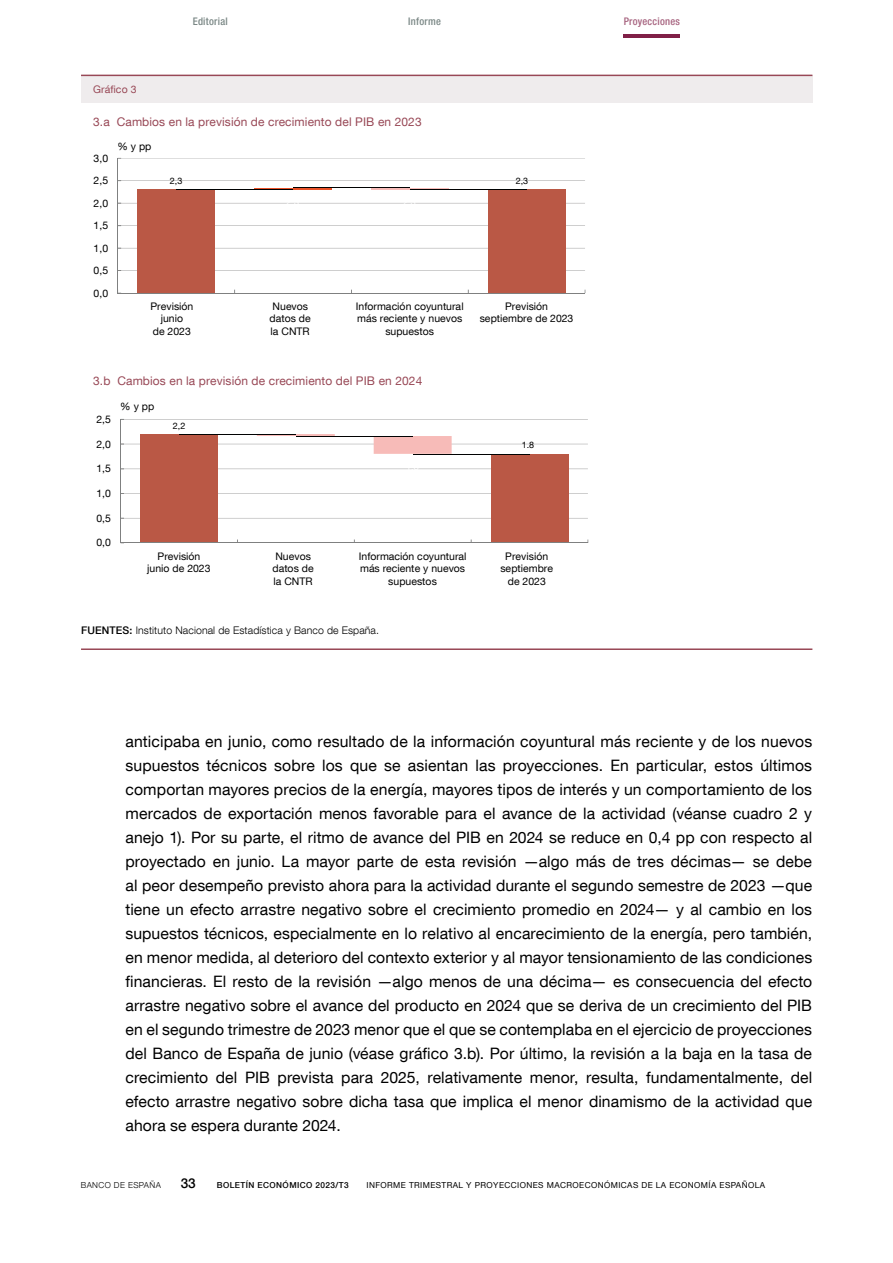
<style>
.page{position:relative;width:893px;height:1263px;background:#fff}
.page>*{position:absolute;margin:0;border:0;box-sizing:border-box;transform-origin:0 0}
.Texto_artículo{font:15.75px/24px "Bd E Neue Helvetica";letter-spacing:.005em;color:#000;text-align:justify}
.t1{font:500 13.5px "Bd E Neue Helvetica";color:#000}
.t2{font:12px "Bd E Neue Helvetica";letter-spacing:.01em;color:#984856}
.t3{font:10.5px/12.6px "Bd E Neue Helvetica";color:#000;text-align:center}
.t4{font:300 10.5px "Bd E Neue Helvetica";letter-spacing:.01em;color:#000}
.t5{font:500 condensed 10.5px "Bd E Neue Helvetica";letter-spacing:.025em;color:#7a8785}
.t6{font:500 condensed 10.5px "Bd E Neue Helvetica";letter-spacing:.025em;color:#a6627e}
.t7{font:10.5px "Bd E Neue Helvetica";letter-spacing:.01em;color:#984856}
.t8{font:9px "Bd E Neue Helvetica";color:#000}
.t9{font:8.25px "Bd E Neue Helvetica";letter-spacing:.05em;color:#000}
.t10{font:500 8.25px "Bd E Neue Helvetica";letter-spacing:.05em;color:#000}
.t11{font:300 8.25px "Bd E Neue Helvetica";letter-spacing:.05em;color:#000}
.s1{font-weight:500}
</style>
<div class="page">
<hr style="left:624px;top:34px;width:56px;height:4px;background:#801f47">
<div style="left:81px;top:75px;width:731px;height:28px;background:#efeced"></div>
<hr style="left:81px;top:648px;width:731px;height:2px;background:#984856">
<hr style="left:81px;top:75px;width:731px;height:1px;background:#984856">
<hr style="left:118px;top:270px;width:467px;height:1px;background:#a6a5a5">
<hr style="left:118px;top:248px;width:467px;height:1px;background:#a6a5a5">
<hr style="left:118px;top:225px;width:467px;height:1px;background:#a6a5a5">
<hr style="left:118px;top:203px;width:467px;height:1px;background:#a6a5a5">
<hr style="left:118px;top:180px;width:467px;height:1px;background:#a6a5a5">
<hr style="left:118px;top:158px;width:467px;height:1px;background:#a6a5a5">
<div style="left:137px;top:190px;width:78px;height:103px;background:#ba5845"></div>
<div style="left:488px;top:190px;width:78px;height:103px;background:#ba5845"></div>
<hr style="left:254px;top:188px;width:78px;height:2px;background:#ea5229">
<hr style="left:371px;top:188px;width:78px;height:2px;background:#f7bbb8">
<hr style="left:117px;top:158px;width:1px;height:135px;background:#7f8080">
<hr style="left:118px;top:293px;width:467px;height:1px;background:#7f8080">
<hr style="left:176px;top:189px;width:117px;height:1px;background:#010202">
<hr style="left:293px;top:188px;width:117px;height:1px;background:#010202">
<hr style="left:410px;top:189px;width:117px;height:1px;background:#010202">
<hr style="left:121px;top:518px;width:467px;height:1px;background:#a6a5a5">
<hr style="left:121px;top:493px;width:467px;height:1px;background:#a6a5a5">
<hr style="left:121px;top:469px;width:467px;height:1px;background:#a6a5a5">
<hr style="left:121px;top:444px;width:467px;height:1px;background:#a6a5a5">
<hr style="left:121px;top:419px;width:467px;height:1px;background:#a6a5a5">
<div style="left:140px;top:434px;width:78px;height:109px;background:#ba5845"></div>
<div style="left:490px;top:454px;width:78px;height:89px;background:#ba5845"></div>
<svg style="left:257px;top:434px;width:195px;height:20px"></svg>
<hr style="left:120px;top:419px;width:1px;height:124px;background:#7f8080">
<hr style="left:121px;top:543px;width:467px;height:1px;background:#7f8080">
<hr style="left:179px;top:434px;width:117px;height:1px;background:#010202">
<hr style="left:296px;top:436px;width:117px;height:1px;background:#010202">
<hr style="left:413px;top:454px;width:117px;height:1px;background:#010202">
<p class="t7" style="left:93px;top:82px;width:45px">Gráfico 3</p>
<p class="t5" style="left:193px;top:15px;width:37px">Editorial</p>
<p class="t5" style="left:408px;top:15px;width:34px">Informe</p>
<p class="t6" style="left:624px;top:15px;width:58px">Proyecciones</p>
<p class="t2" style="left:93px;top:114px;width:330px">3.a Cambios en la previsión de crecimiento del PIB en 2023</p>
<p class="t3" style="left:117px;top:139px;width:35px">%ypp</p>
<p class="t3" style="left:94px;top:151px;width:16px">3,0</p>
<p class="t3" style="left:94px;top:174px;width:16px">2,5</p>
<p class="t3" style="left:94px;top:196px;width:16px">2,0</p>
<p class="t3" style="left:94px;top:219px;width:16px">1,5</p>
<p class="t3" style="left:94px;top:241px;width:16px">1,0</p>
<p class="t3" style="left:94px;top:264px;width:16px">0,5</p>
<p class="t3" style="left:94px;top:286px;width:16px">0,0</p>
<p class="t8" style="left:170px;top:176px;width:14px">2,3</p>
<p class="t8" style="left:516px;top:176px;width:14px">2,3</p>
<p class="t3" style="left:150px;top:299px;width:44px">Previsión junio<br>de 2023</p>
<p class="t3" style="left:270px;top:299px;width:43px;text-align:left">Nuevos datos de la CNTR</p>
<p class="t3" style="left:356px;top:299px;width:109px">Información coyuntural más reciente y nuevos supuestos</p>
<p class="t3" style="left:480px;top:299px;width:95px">Previsión septiembre de 2023</p>
<p class="t2" style="left:93px;top:374px;width:331px">3.b Cambios en la previsión de crecimiento del PIB en 2024</p>
<p class="t3" style="left:96px;top:413px;width:16px">2,5</p>
<p class="t3" style="left:96px;top:437px;width:16px">2,0</p>
<p class="t3" style="left:96px;top:462px;width:16px">1,5</p>
<p class="t3" style="left:96px;top:487px;width:16px">1,0</p>
<p class="t3" style="left:96px;top:511px;width:16px">0,5</p>
<p class="t3" style="left:96px;top:536px;width:16px">0,0</p>
<p class="t3" style="left:120px;top:399px;width:35px">%ypp</p>
<p class="t8" style="left:173px;top:421px;width:14px">2,2</p>
<p class="t8" style="left:522px;top:439px;width:14px">1.8</p>
<p class="t3" style="left:147px;top:549px;width:65px">Previsión junio de 2023</p>
<p class="t3" style="left:273px;top:549px;width:43px;text-align:left">Nuevos datos de la CNTR</p>
<p class="t3" style="left:359px;top:549px;width:109px">Información coyuntural más reciente y nuevos supuestos</p>
<p class="t3" style="left:500px;top:549px;width:54px">Previsión septiembre de 2023</p>
<p class="t4" style="left:81px;top:623px;width:300px"><span class="s1">FUENTES:</span> Instituto Nacional de Estadística y Banco de España.</p>
<p class="Texto_artículo" style="left:125px;top:729px;width:688px">anticipaba en junio, como resultado de la información coyuntural más reciente y de los nuevos supuestos técnicos sobre los que se asientan las proyecciones. En particular, estos últimos comportan mayores precios de la energía, mayores tipos de interés y un comportamiento de los mercados de exportación menos favorable para el avance de la actividad (véanse cuadro 2 y anejo 1). Por su parte, el ritmo de avance del PIB en 2024 se reduce en 0,4 pp con respecto al proyectado en junio. La mayor parte de esta revisión —algo más de tres décimas— se debe al peor desempeño previsto ahora para la actividad durante el segundo semestre de 2023 —que tiene un efecto arrastre negativo sobre el crecimiento promedio en 2024— y al cambio en los supuestos técnicos, especialmente en lo relativo al encarecimiento de la energía, pero también, en menor medida, al deterioro del contexto exterior y al mayor tensionamiento de las condiciones financieras. El resto de la revisión —algo menos de una décima— es consecuencia del efecto arrastre negativo sobre el avance del producto en 2024 que se deriva de un crecimiento del PIB en el segundo trimestre de 2023 menor que el que se contemplaba en el ejercicio de proyecciones del Banco de España de junio (véase gráfico 3.b). Por último, la revisión a la baja en la tasa de crecimiento del PIB prevista para 2025, relativamente menor, resulta, fundamentalmente, del efecto arrastre negativo sobre dicha tasa que implica el menor dinamismo de la actividad que ahora se espera durante 2024.</p>
<p class="t11" style="left:81px;top:1180px;width:82px">BANCO DE ESPAÑA</p>
<p class="t1" style="left:181px;top:1175px;width:16px">33</p>
<p class="t10" style="left:217px;top:1180px;width:133px">BOLETÍN ECONÓMICO 2023/T3</p>
<p class="t9" style="left:366px;top:1180px;width:400px">INFORME TRIMESTRAL Y PROYECCIONES MACROECONÓMICAS DE LA ECONOMÍA ESPAÑOLA</p>
</div>
